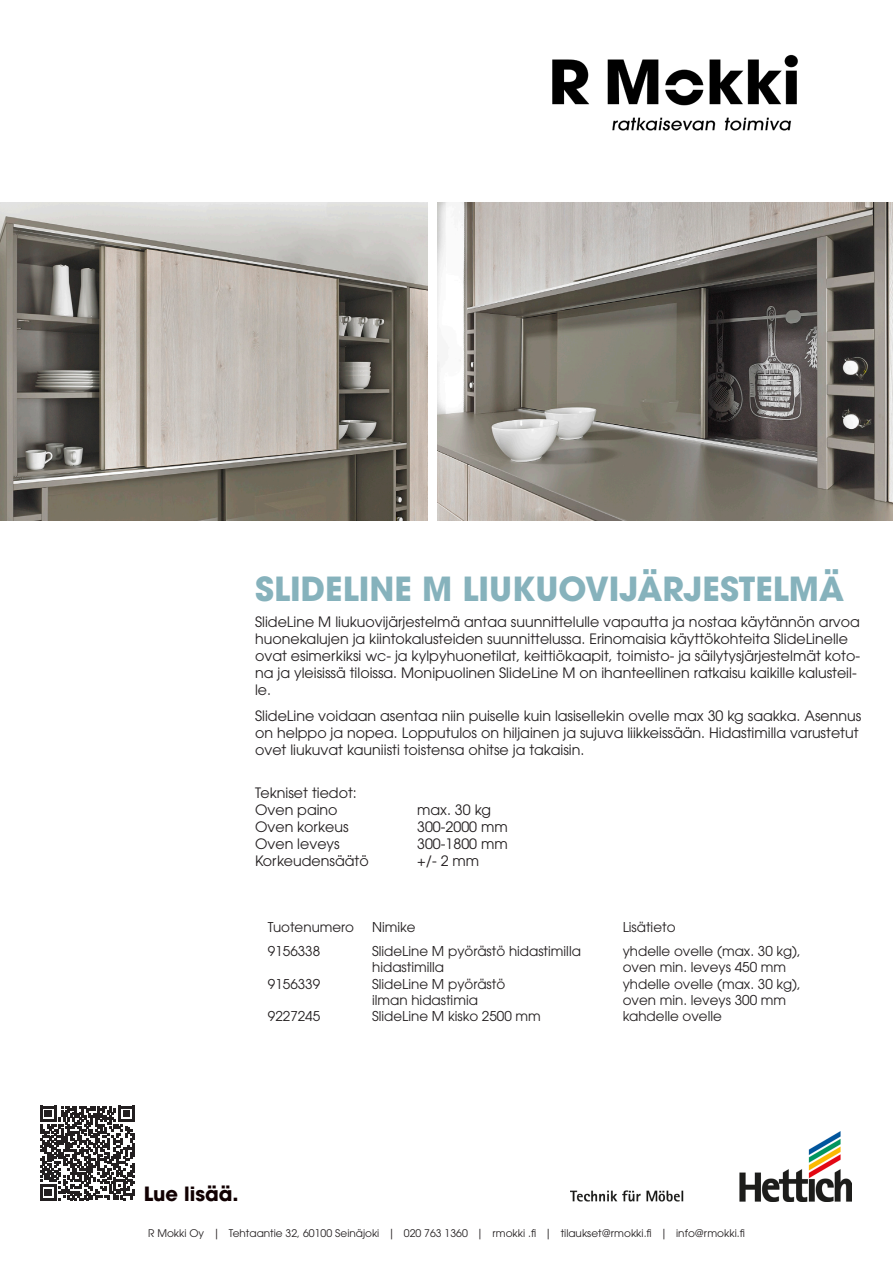
<style>
.page{position:relative;width:893px;height:1263px;background:#fff}
.page>*{position:absolute;margin:0;border:0;box-sizing:border-box;transform-origin:0 0}
.otsikko{font:700 33px "ITC Avant Garde Pro";color:#86b2bc}
.otsikko-2{font:700 19.5px "ITC Avant Garde Pro";color:#110002}
.otsikko-3{font:14.25px/17.1px "ITC Avant Garde Pro";color:#231f20}
.Sarkainleipä{font:13.5px "ITC Avant Garde Pro";color:#231f20}
.Lihavointi{font:13.5px "ITC Avant Garde Pro";color:#231f20}
.t1{font:10.5px "ITC Avant Garde Pro";color:#231f20}
</style>
<div class="page">
<img style="left:571px;top:1131px;width:280px;height:70px">
<img style="left:437px;top:203px;width:456px;height:318px">
<img style="left:0;top:203px;width:428px;height:318px">
<svg style="left:40px;top:1106px;width:95px;height:94px"></svg>
<img style="left:552px;top:54px;width:246px;height:77px">
<p class="otsikko" style="left:255px;top:567px;width:590px">SLIDELINE M LIUKUOVIJÄRJESTELMÄ</p>
<p class="otsikko-3" style="left:255px;top:613px;width:606px">SlideLine M liukuovijärjestelmä antaa suunnittelulle vapautta ja nostaa käytännön arvoa huonekalujen ja kiintokalusteiden suunnittelussa. Erinomaisia käyttökohteita SlideLinelle ovat esimerkiksi wc- ja kylpyhuonetilat, keittiökaapit, toimisto- ja säilytysjärjestelmät koto&shy;na ja yleisissä tiloissa. Monipuolinen SlideLine M on ihanteellinen ratkaisu kaikille kalusteil&shy;le.</p>
<p class="otsikko-3" style="left:255px;top:707px;width:608px">SlideLine voidaan asentaa niin puiselle kuin lasisellekin ovelle max 30 kg saakka. Asennus on helppo ja nopea. Lopputulos on hiljainen ja sujuva liikkeissään. Hidastimilla varustetut ovet liukuvat kauniisti toistensa ohitse ja takaisin.</p>
<p class="otsikko-3" style="left:255px;top:783px;width:103px">Tekniset tiedot:<br>Oven paino</p>
<p class="otsikko-3" style="left:417px;top:801px;width:76px">max. 30 kg</p>
<p class="otsikko-3" style="left:255px;top:818px;width:95px">Oven korkeus</p>
<p class="otsikko-3" style="left:417px;top:818px;width:92px">300-2000 mm</p>
<p class="otsikko-3" style="left:255px;top:835px;width:86px">Oven leveys</p>
<p class="otsikko-3" style="left:417px;top:835px;width:92px">300-1800 mm</p>
<p class="otsikko-3" style="left:255px;top:852px;width:115px">Korkeudensäätö</p>
<p class="otsikko-3" style="left:417px;top:852px;width:64px">+/- 2 mm</p>
<p class="Lihavointi" style="left:268px;top:918px;width:88px">Tuotenumero</p>
<p class="Lihavointi" style="left:372px;top:918px;width:45px">Nimike</p>
<p class="Lihavointi" style="left:623px;top:918px;width:54px">Lisätieto</p>
<p class="Sarkainleipä" style="left:268px;top:943px;width:54px">9156338</p>
<p class="Sarkainleipä" style="left:372px;top:943px;width:210px">SlideLine M pyörästö hidastimilla</p>
<p class="Sarkainleipä" style="left:623px;top:943px;width:180px">yhdelle ovelle (max. 30 kg),</p>
<p class="Sarkainleipä" style="left:372px;top:959px;width:73px">hidastimilla</p>
<p class="Sarkainleipä" style="left:623px;top:959px;width:165px">oven min. leveys 450 mm</p>
<p class="Sarkainleipä" style="left:268px;top:975px;width:54px">9156339</p>
<p class="Sarkainleipä" style="left:372px;top:975px;width:135px">SlideLine M pyörästö</p>
<p class="Sarkainleipä" style="left:623px;top:975px;width:180px">yhdelle ovelle (max. 30 kg),</p>
<p class="Sarkainleipä" style="left:372px;top:991px;width:107px">ilman hidastimia</p>
<p class="Sarkainleipä" style="left:623px;top:991px;width:165px">oven min. leveys 300 mm</p>
<p class="Sarkainleipä" style="left:268px;top:1008px;width:54px">9227245</p>
<p class="Sarkainleipä" style="left:372px;top:1008px;width:170px">SlideLine M kisko 2500 mm</p>
<p class="Sarkainleipä" style="left:623px;top:1008px;width:101px">kahdelle ovelle</p>
<p class="otsikko-2" style="left:144px;top:1180px;width:96px">Lue lisää.</p>
<p class="t1" style="left:148px;top:1227px;width:598px">R Mokki Oy | Tehtaantie 32, 60100 Seinäjoki | 020 763 1360 | rmokki .fi | tilaukset@rmokki.fi | info@rmokki.fi</p>
</div>
